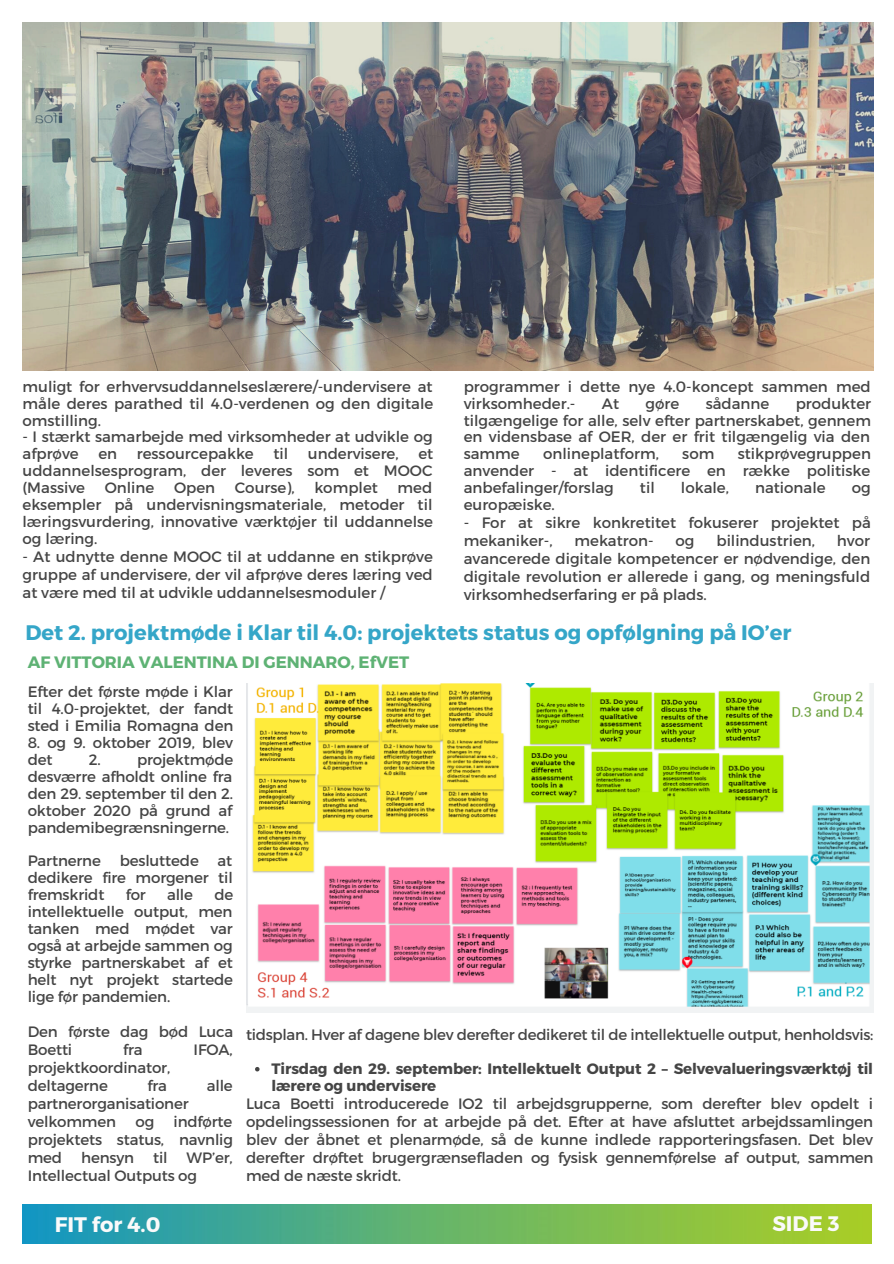
<style>
.page{position:relative;width:894px;height:1264px;background:#fff}
.page>*{position:absolute;margin:0;border:0;box-sizing:border-box;transform-origin:0 0}
.t1{font:700 21px "Montserrat";color:#35a6c8}
.t2{font:700 21px "Montserrat";color:#fafafa}
.t3{font:700 16.5px "Montserrat";color:#5eb274}
.t4{font:15px/17px "Montserrat";color:#454545;text-align:justify}
.t5{font:700 15px/17px "Montserrat";letter-spacing:-.01em;color:#454545}
.t6{font:15px "Montserrat";letter-spacing:-.02em;color:#454545}
</style>
<div class="page">
<img style="left:23px;top:23px;width:850px;height:348px">
<div style="left:573px;top:1117px;width:270px;height:9px;background:#fafafa"></div>
<img style="left:246px;top:684px;width:627px;height:328px">
<img style="left:23px;top:1204px;width:847px;height:39px">
<svg style="left:255px;top:1067px;width:4px;height:4px"></svg>
<p class="t4" style="left:23px;top:377px;width:412px">muligt for erhvervsuddannelseslærere/-undervisere at måle deres parathed til 4.0-verdenen og den digitale omstilling.</p>
<p class="t4" style="left:23px;top:428px;width:411px">- I stærkt samarbejde med virksomheder at udvikle og afprøve</p>
<p class="t4" style="left:98px;top:445px;width:20px">en</p>
<p class="t4" style="left:137px;top:445px;width:118px">ressourcepakke</p>
<p class="t4" style="left:273px;top:445px;width:16px">til</p>
<p class="t4" style="left:308px;top:445px;width:92px">undervisere,</p>
<p class="t4" style="left:23px;top:445px;width:412px;text-indent:395px">et uddannelsesprogram, der leveres som et MOOC (Massive</p>
<p class="t4" style="left:105px;top:478px;width:51px">Online</p>
<p class="t4" style="left:174px;top:478px;width:43px">Open</p>
<p class="t4" style="left:235px;top:478px;width:61px">Course),</p>
<p class="t4" style="left:314px;top:478px;width:65px">komplet</p>
<p class="t4" style="left:23px;top:478px;width:412px;text-indent:375px">med eksempler på undervisningsmateriale, metoder til læringsvurdering, innovative værktøjer til uddannelse og læring.</p>
<p class="t4" style="left:23px;top:546px;width:412px;line-height:18px">- At udnytte denne MOOC til at uddanne en stikprøve gruppe af undervisere, der vil afprøve deres læring ved at være med til at udvikle uddannelsesmoduler /</p>
<p class="t4" style="left:463px;top:377px;width:408px">programmer i dette nye 4.0-koncept sammen med virksomheder.-</p>
<p class="t4" style="left:601px;top:394px;width:19px">At</p>
<p class="t4" style="left:645px;top:394px;width:35px">gøre</p>
<p class="t4" style="left:705px;top:394px;width:65px">sådanne</p>
<p class="t4" style="left:463px;top:394px;width:409px;text-indent:332px">produkter tilgængelige for alle, selv efter partnerskabet, gennem en vidensbase af OER, der er frit tilgængelig via den samme</p>
<p class="t4" style="left:463px;top:445px;width:408px;text-indent:274px">stikprøvegruppen anvender - at identificere en række politiske anbefalinger/forslag</p>
<p class="t4" style="left:543px;top:445px;width:117px">onlineplatform,</p>
<p class="t4" style="left:682px;top:445px;width:34px">som</p>
<p class="t4" style="left:639px;top:478px;width:16px">til</p>
<p class="t4" style="left:680px;top:478px;width:49px">lokale,</p>
<p class="t4" style="left:754px;top:478px;width:72px">nationale</p>
<p class="t4" style="left:851px;top:478px;width:20px">og</p>
<p class="t4" style="left:463px;top:495px;width:93px">europæiske.</p>
<p class="t4" style="left:463px;top:513px;width:408px;line-height:18px">- For at sikre konkretitet fokuserer projektet på mekaniker-,</p>
<p class="t4" style="left:574px;top:531px;width:81px">mekatron-</p>
<p class="t4" style="left:675px;top:531px;width:20px">og</p>
<p class="t4" style="left:716px;top:531px;width:100px">bilindustrien,</p>
<p class="t4" style="left:463px;top:531px;width:408px;line-height:18px;text-indent:373px">hvor avancerede digitale kompetencer er nødvendige, den digitale revolution er allerede i gang, og meningsfuld virksomhedserfaring er på plads.</p>
<p class="t1" style="left:25px;top:619px;width:767px">Det 2. projektmøde i Klar til 4.0: projektets status og opfølgning på IO’er</p>
<p class="t3" style="left:28px;top:651px;width:383px">AF VITTORIA VALENTINA DI GENNARO, EfVET</p>
<p class="t4" style="left:28px;top:683px;width:207px">Efter det første møde i Klar til 4.0-projektet, der fandt sted i Emilia Romagna den</p>
<p class="t4" style="left:28px;top:733px;width:207px">8. og 9. oktober 2019, blev det</p>
<p class="t4" style="left:28px;top:750px;width:207px;text-indent:109px">projektmøde desværre afholdt online fra den 29. september til den 2. oktober 2020 på grund af pandemibegrænsningerne.</p>
<p class="t4" style="left:28px;top:851px;width:75px">Partnerne</p>
<p class="t4" style="left:120px;top:851px;width:81px">besluttede</p>
<p class="t4" style="left:89px;top:750px;width:13px">2.</p>
<p class="t4" style="left:28px;top:851px;width:206px;text-indent:190px">at dedikere fire morgener til fremskridt</p>
<p class="t4" style="left:126px;top:885px;width:22px">for</p>
<p class="t4" style="left:167px;top:885px;width:28px">alle</p>
<p class="t4" style="left:28px;top:885px;width:207px;text-indent:186px">de intellektuelle output, men tanken med mødet var også at arbejde sammen og styrke partnerskabet af et helt nyt projekt startede lige før pandemien.</p>
<p class="t4" style="left:28px;top:1021px;width:207px;line-height:18px">Den første dag bød Luca<br>Boetti</p>
<p class="t6" style="left:246px;top:1024px;width:628px">tidsplan. Hver af dagene blev derefter dedikeret til de intellektuelle output, henholdsvis:</p>
<p class="t4" style="left:123px;top:1039px;width:21px">fra</p>
<p class="t4" style="left:193px;top:1039px;width:41px">IFOA,</p>
<p class="t4" style="left:28px;top:1057px;width:144px;line-height:18px">projektkoordinator, deltagerne</p>
<p class="t5" style="left:271px;top:1059px;width:602px">Tirsdag den 29. september: Intellektuelt Output 2 – Selvevalueringsværktøj til lærere og undervisere</p>
<p class="t4" style="left:147px;top:1076px;width:21px">fra</p>
<p class="t4" style="left:207px;top:1076px;width:28px">alle</p>
<p class="t4" style="left:28px;top:1093px;width:162px;line-height:18px">partnerorganisationer velkommen</p>
<p class="t4" style="left:246px;top:1093px;width:628px;line-height:18px">Luca Boetti introducerede IO2 til arbejdsgrupperne, som derefter blev opdelt i opdelingssessionen for at arbejde på det. Efter at have afsluttet arbejdssamlingen blev der åbnet et plenarmøde, så de kunne indlede rapporteringsfasen. Det blev derefter drøftet brugergrænsefladen og fysisk gennemførelse af output, sammen med de næste skridt.</p>
<p class="t4" style="left:28px;top:1111px;width:207px;line-height:18px;text-indent:146px">indførte projektets status, navnlig med</p>
<p class="t4" style="left:135px;top:1112px;width:20px">og</p>
<p class="t4" style="left:81px;top:1148px;width:55px">hensyn</p>
<p class="t4" style="left:153px;top:1148px;width:16px">til</p>
<p class="t4" style="left:28px;top:1147px;width:206px;line-height:18px;text-indent:159px">WP’er,<br>Intellectual Outputs og</p>
<p class="t2" style="left:55px;top:1210px;width:107px">FIT for 4.0</p>
<p class="t2" style="left:772px;top:1210px;width:69px">SIDE 3</p>
</div>
